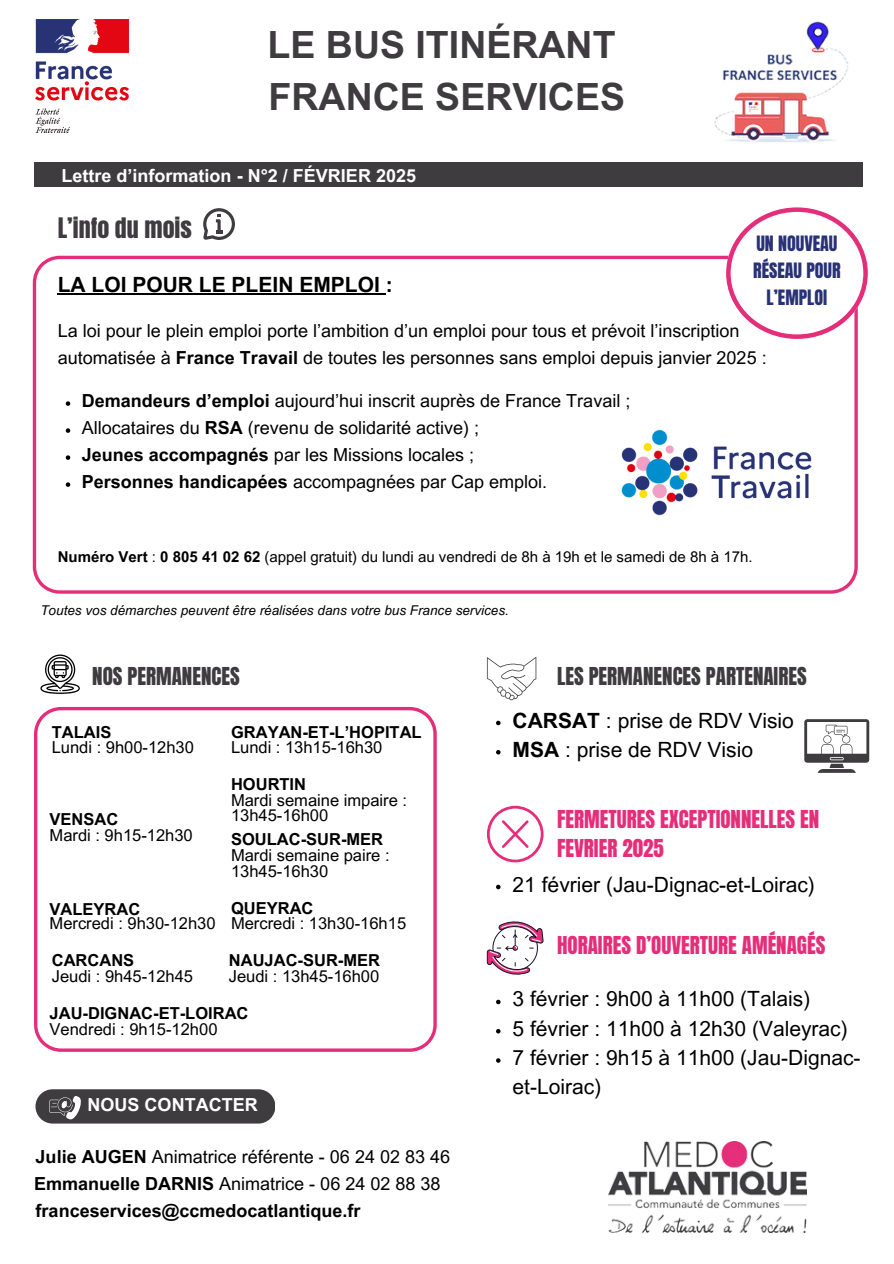
<style>
.page{position:relative;width:894px;height:1264px;background:#fff}
.page>*{position:absolute;margin:0;border:0;box-sizing:border-box;transform-origin:0 0}
.t1{font:700 37.5px/51.8px "Arial MT Pro";color:#3e3c3f}
.t2{font:24px "Anton";color:#3e3c3f}
.t3{font:21px/29.2px "Arial MT Pro";color:#000}
.t4{font:21px/29.2px "Anton";color:#e52e79}
.t5{font:21px "Anton";color:#3e3c3f}
.t6{font:700 21px "Arial MT Pro";color:#000}
.t7{font:18px/27px "Arial MT Pro";color:#000}
.t8{font:700 18px "Arial MT Pro";color:#fff}
.t9{font:700 18px "Arial MT Pro";color:#000}
.t10{font:18px/27px "Anton";color:#283275;text-align:center}
.t11{font:16.5px/15.8px "Arial MT Pro";color:#000}
.t12{font:700 16.5px "Arial MT Pro";color:#000}
.t13{font:15px "Arial MT Pro";color:#000}
.t14{font:italic 13.5px "Arial MT Pro";color:#000}
.s1{font-weight:700}
</style>
<div class="page">
<img style="left:35px;top:19px;width:94px;height:114px">
<img style="left:608px;top:1141px;width:198px;height:91px">
<img style="left:714px;top:21px;width:135px;height:122px">
<div style="left:34px;top:163px;width:828px;height:24px;background:#3e3c3f"></div>
<div style="left:35px;top:1089px;width:240px;height:34px;background:#3e3c3f;border-radius:17px"></div>
<svg style="left:49px;top:1096px;width:32px;height:23px"></svg>
<svg style="left:804px;top:719px;width:65px;height:53px"></svg>
<svg style="left:487px;top:657px;width:49px;height:43px"></svg>
<svg style="left:40px;top:654px;width:40px;height:40px"></svg>
<svg style="left:34px;top:707px;width:402px;height:344px"></svg>
<svg style="left:33px;top:256px;width:824px;height:337px"></svg>
<img style="left:606px;top:415px;width:220px;height:114px">
<svg style="left:487px;top:805px;width:56px;height:57px"></svg>
<svg style="left:203px;top:208px;width:32px;height:32px"></svg>
<svg style="left:487px;top:921px;width:56px;height:54px"></svg>
<svg style="left:496px;top:720px;width:4px;height:5px"></svg>
<svg style="left:496px;top:750px;width:4px;height:4px"></svg>
<svg style="left:496px;top:884px;width:4px;height:5px"></svg>
<svg style="left:496px;top:999px;width:4px;height:5px"></svg>
<svg style="left:496px;top:1029px;width:4px;height:4px"></svg>
<svg style="left:496px;top:1058px;width:4px;height:4px"></svg>
<hr style="left:58px;top:293px;width:327px;height:1px;background:#000">
<svg style="left:726px;top:207px;width:141px;height:132px"></svg>
<svg style="left:66px;top:401px;width:4px;height:5px"></svg>
<svg style="left:66px;top:428px;width:4px;height:5px"></svg>
<svg style="left:66px;top:455px;width:4px;height:5px"></svg>
<svg style="left:66px;top:482px;width:4px;height:5px"></svg>
<p class="t1" style="left:267px;top:24px;width:359px">LE BUS ITINÉRANT<br>FRANCE SERVICES</p>
<p class="t8" style="left:61px;top:168px;width:356px">Lettre d’information - N°2 / FÉVRIER 2025</p>
<p class="t2" style="left:58px;top:211px;width:136px">L’info du mois</p>
<p class="t10" style="left:753px;top:230px;width:89px">UN NOUVEAU<br>RÉSEAU POUR<br>L’EMPLOI</p>
<p class="t6" style="left:58px;top:277px;width:336px">LA LOI POUR LE PLEIN EMPLOI :</p>
<h6 class="t7" style="left:58px;top:319px;width:710px">La loi pour le plein emploi porte l’ambition d’un emploi pour tous et prévoit l’inscription automatisée à <span class="s1">France Travail</span> de toutes les personnes sans emploi depuis janvier 2025 :</h6>
<h4 class="t7" style="left:82px;top:389px;width:550px"><span class="s1">Demandeurs d’emploi</span> aujourd’hui inscrit auprès de France Travail ;</h4>
<p class="t7" style="left:82px;top:416px;width:399px">Allocataires du <span class="s1">RSA</span> (revenu de solidarité active) ;</p>
<p class="t7" style="left:82px;top:443px;width:394px"><span class="s1">Jeunes accompagnés</span> par les Missions locales ;</p>
<p class="t7" style="left:82px;top:470px;width:467px"><span class="s1">Personnes handicapées</span> accompagnées par Cap emploi.</p>
<p class="t13" style="left:58px;top:551px;width:696px"><span class="s1">Numéro Vert</span> : <span class="s1">0 805 41 02 62</span> (appel gratuit) du lundi au vendredi de 8h à 19h et le samedi de 8h à 17h.</p>
<p class="t14" style="left:40px;top:605px;width:470px">Toutes vos démarches peuvent être réalisées dans votre bus France services.</p>
<p class="t5" style="left:92px;top:661px;width:149px">NOS PERMANENCES</p>
<p class="t12" style="left:52px;top:725px;width:61px">TALAIS</p>
<p class="t11" style="left:52px;top:741px;width:144px">Lundi : 9h00-12h30</p>
<p class="t12" style="left:50px;top:813px;width:70px">VENSAC</p>
<p class="t11" style="left:50px;top:829px;width:144px">Mardi : 9h15-12h30</p>
<h1 class="t12" style="left:50px;top:903px;width:92px">VALEYRAC</h1>
<p class="t11" style="left:50px;top:917px;width:167px">Mercredi : 9h30-12h30</p>
<h3 class="t12" style="left:52px;top:954px;width:84px">CARCANS</h3>
<p class="t11" style="left:52px;top:970px;width:143px">Jeudi : 9h45-12h45</p>
<p class="t12" style="left:231px;top:725px;width:192px">GRAYAN-ET-L’HOPITAL</p>
<p class="t11" style="left:231px;top:741px;width:153px">Lundi : 13h15-16h30</p>
<p class="t12" style="left:231px;top:778px;width:77px">HOURTIN</p>
<p class="t11" style="left:231px;top:794px;width:177px">Mardi semaine impaire :<br>13h45-16h00</p>
<h4 class="t12" style="left:231px;top:833px;width:154px">SOULAC-SUR-MER</h4>
<p class="t11" style="left:231px;top:849px;width:160px">Mardi semaine paire :<br>13h45-16h30</p>
<p class="t12" style="left:231px;top:901px;width:84px">QUEYRAC</p>
<p class="t11" style="left:231px;top:917px;width:177px">Mercredi : 13h30-16h15</p>
<p class="t12" style="left:229px;top:954px;width:153px">NAUJAC-SUR-MER</p>
<h2 class="t11" style="left:229px;top:970px;width:152px">Jeudi : 13h45-16h00</h2>
<p class="t12" style="left:50px;top:1007px;width:200px">JAU-DIGNAC-ET-LOIRAC</p>
<p class="t11" style="left:50px;top:1023px;width:169px">Vendredi : 9h15-12h00</p>
<p class="t8" style="left:88px;top:1097px;width:171px">NOUS CONTACTER</p>
<p class="t7" style="left:36px;top:1145px;width:416px"><span class="s1">Julie AUGEN</span> Animatrice référente - 06 24 02 83 46</p>
<p class="t7" style="left:34px;top:1172px;width:408px"><span class="s1">Emmanuelle DARNIS</span> Animatrice - 06 24 02 88 38</p>
<p class="t9" style="left:36px;top:1203px;width:326px">franceservices@ccmedocatlantique.fr</p>
<p class="t5" style="left:557px;top:661px;width:251px">LES PERMANENCES PARTENAIRES</p>
<p class="t3" style="left:512px;top:708px;width:283px"><span class="s1">CARSAT</span> : prise de RDV Visio</p>
<p class="t3" style="left:512px;top:737px;width:242px"><span class="s1">MSA</span> : prise de RDV Visio</p>
<p class="t4" style="left:557px;top:805px;width:263px">FERMETURES EXCEPTIONNELLES EN<br>FEVRIER 2025</p>
<p class="t3" style="left:512px;top:872px;width:304px">21 février (Jau-Dignac-et-Loirac)</p>
<p class="t4" style="left:557px;top:931px;width:270px">HORAIRES D’OUVERTURE AMÉNAGÉS</p>
<p class="t3" style="left:512px;top:987px;width:299px">3 février : 9h00 à 11h00 (Talais)</p>
<p class="t3" style="left:512px;top:1016px;width:336px">5 février : 11h00 à 12h30 (Valeyrac)</p>
<p class="t3" style="left:512px;top:1045px;width:349px">7 février : 9h15 à 11h00 (Jau-Dignac&shy;et-Loirac)</p>
</div>
